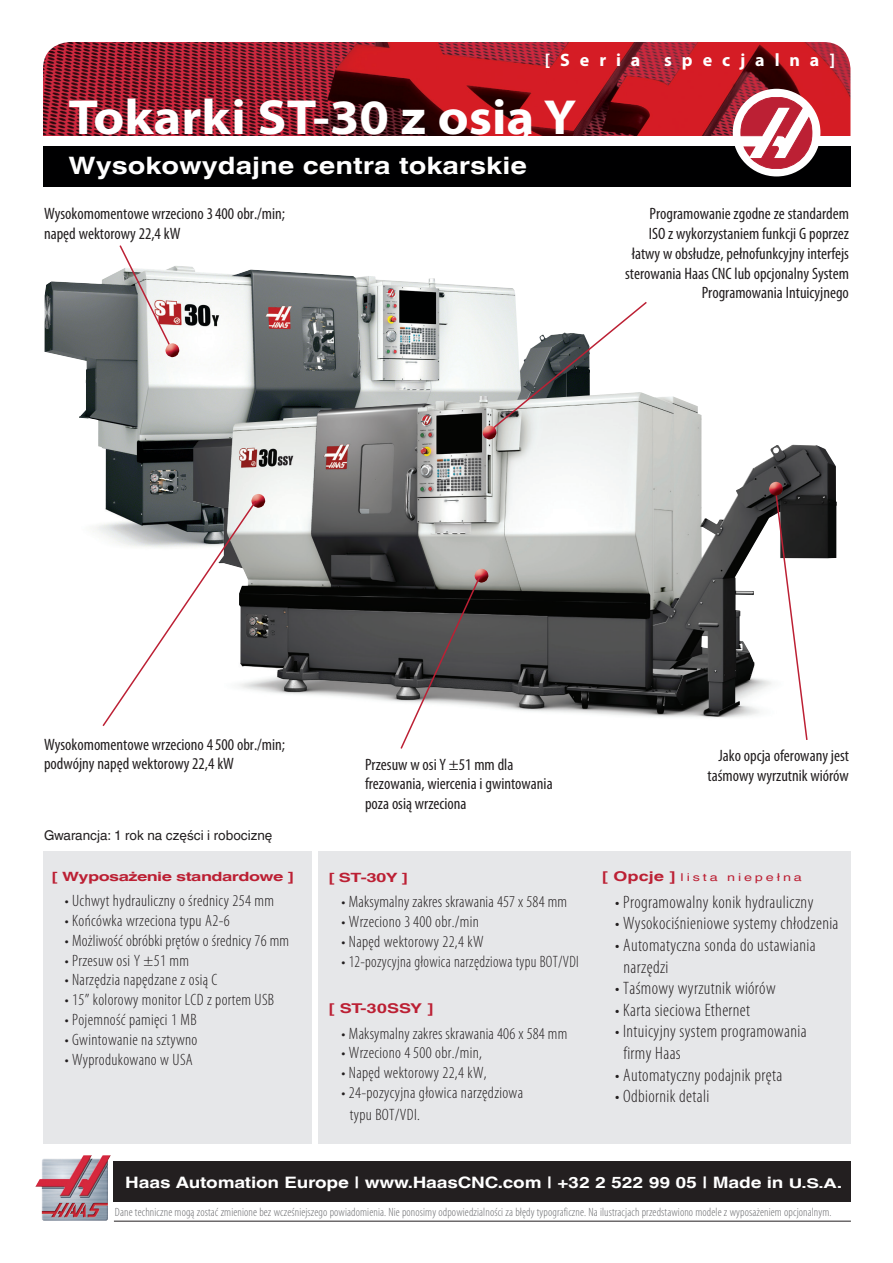
<style>
.page{position:relative;width:893px;height:1263px;background:#fff}
.page>*{position:absolute;margin:0;border:0;box-sizing:border-box;transform-origin:0 0}
.Headline{font:700 semi-expanded 49.5px "Myriad Pro";color:#fff}
.Subtitle{font:700 24px "Helvetica World";color:#fff;scale:1.2 1}
.Standard_Options_Bod{font:300 condensed 18px/21.6px "Myriad Pro";letter-spacing:.02em;color:#231f20}
.Special_Series{font:700 18px "Myriad Pro";letter-spacing:.55em;color:#fff}
.Standard_Options_Bod-2{font:300 condensed 16.5px/21.6px "Myriad Pro";letter-spacing:.02em;color:#231f20}
.Bullet_Points{font:condensed 16.5px/19.8px "Myriad Pro";color:#231f20}
.t1{font:700 15.75px "Helvetica World";letter-spacing:-.01em;color:#fff;scale:1.2 1}
.Warranty{font:13.5px "Helvetica World";color:#231f20}
.Standard_Option_Head{font:700 13.5px "Helvetica World";color:#bc2034;scale:1.33 1}
.Standard_Options_Hea{font:700 12.75px "Helvetica World";letter-spacing:-.03em;color:#bc2034;scale:1.41 1}
.Disclaimer{font:300 condensed 12px "Myriad Pro";letter-spacing:.01em;color:#6c6d70}
.Standard_Option_Head-2{font:10.8px "Helvetica World";letter-spacing:.2em;color:#bc2034;scale:1.33 1}
.s1{font-weight:700;font-size:13.5px}
.s2{font-size:13.35px}
.s3{font-size:14.1px}
</style>
<div class="page">
<div style="left:114px;top:1161px;width:737px;height:41px;background:#231f20"></div>
<img style="left:43px;top:42px;width:807px;height:94px">
<div style="left:43px;top:146px;width:807px;height:40px;background:#000001"></div>
<div style="left:733px;top:89px;width:87px;height:87px;background:#fff;border-radius:50%"></div>
<svg style="left:740px;top:97px;width:72px;height:72px"></svg>
<img style="left:35px;top:1155px;width:76px;height:66px">
<hr style="left:114px;top:1221px;width:737px;height:1px;background:#231f20">
<img style="left:44px;top:266px;width:472px;height:268px">
<img style="left:182px;top:392px;width:655px;height:326px">
<div style="left:318px;top:852px;width:532px;height:292px;background:#e6e7e9"></div>
<div style="left:43px;top:852px;width:268px;height:292px;background:#e6e7e9"></div>
<img style="left:475px;top:569px;width:13px;height:14px">
<svg style="left:399px;top:575px;width:82px;height:174px"></svg>
<img style="left:251px;top:494px;width:14px;height:14px">
<svg style="left:101px;top:499px;width:157px;height:227px"></svg>
<svg style="left:488px;top:300px;width:160px;height:133px"></svg>
<img style="left:483px;top:425px;width:13px;height:14px">
<svg style="left:118px;top:245px;width:55px;height:105px"></svg>
<img style="left:165px;top:343px;width:14px;height:14px">
<svg style="left:774px;top:486px;width:34px;height:254px"></svg>
<img style="left:769px;top:482px;width:14px;height:14px">
<p class="Special_Series" style="left:545px;top:48px;width:97px">[Seria</p>
<p class="Special_Series" style="left:664px;top:48px;width:172px">specjalna]</p>
<p class="Headline" style="left:68px;top:90px;width:510px">Tokarki ST-30 z osią Y</p>
<p class="Subtitle" style="left:68px;top:151px;width:383px">Wysokowydajne centra tokarskie</p>
<p class="Bullet_Points" style="left:44px;top:204px;width:242px">Wysokomomentowe wrzeciono 3400 obr./min; napęd wektorowy 22,4 kW</p>
<p class="Bullet_Points" style="left:625px;top:204px;width:225px;text-align:right">Programowanie zgodne ze standardem<br>ISO z wykorzystaniem funkcji G poprzez łatwy w obsłudze, pełnofunkcyjny interfejs sterowania Haas CNC lub opcjonalny System Programowania Intuicyjnego</p>
<p class="Bullet_Points" style="left:44px;top:734px;width:242px">Wysokomomentowe wrzeciono 4500 obr./min; podwójny napęd wektorowy 22,4 kW</p>
<p class="Warranty" style="left:44px;top:828px;width:230px">Gwarancja: 1 rok na części i robociznę</p>
<p class="Standard_Options_Hea" style="left:52px;top:869px;width:173px">[ Wyposażenie standardowe ]</p>
<p class="Standard_Options_Bod-2" style="left:65px;top:890px;width:211px">• Uchwyt hydrauliczny o średnicy 254 mm</p>
<p class="Standard_Options_Bod-2" style="left:65px;top:910px;width:167px">• Końcówka wrzeciona typu A2-6</p>
<p class="Standard_Options_Bod-2" style="left:65px;top:930px;width:226px">• Możliwość obróbki prętów o średnicy 76 mm</p>
<p class="Standard_Options_Bod-2" style="left:65px;top:950px;width:126px">• Przesuw osi Y ±51 mm</p>
<p class="Standard_Options_Bod-2" style="left:65px;top:969px;width:154px">• Narzędzia napędzane z osią C</p>
<p class="Standard_Options_Bod-2" style="left:65px;top:989px;width:211px">• 15” kolorowy monitor LCD z portem USB</p>
<p class="Standard_Options_Bod-2" style="left:65px;top:1009px;width:133px">• Pojemność pamięci 1 MB</p>
<p class="Standard_Options_Bod-2" style="left:65px;top:1029px;width:134px">• Gwintowanie na sztywno</p>
<p class="Standard_Options_Bod-2" style="left:65px;top:1049px;width:130px">• Wyprodukowano w USA</p>
<p class="Bullet_Points" style="left:365px;top:754px;width:189px">Przesuw w osi Y ±51 mm dla frezowania, wiercenia i gwintowania poza osią wrzeciona</p>
<p class="Standard_Options_Hea" style="left:329px;top:870px;width:58px">[ ST-30Y ]</p>
<p class="Standard_Options_Bod-2" style="left:341px;top:891px;width:227px">• Maksymalny zakres skrawania 457 x 584 mm</p>
<p class="Standard_Options_Bod-2" style="left:341px;top:911px;width:139px">• Wrzeciono 3400 obr./min</p>
<p class="Standard_Options_Bod-2" style="left:341px;top:931px;width:144px">• Napęd wektorowy 22,4 kW</p>
<p class="Standard_Options_Bod-2" style="left:341px;top:951px;width:239px">• 12-pozycyjna głowica narzędziowa typu BOT/VDI</p>
<p class="Standard_Option_Head" style="left:329px;top:1001px;width:80px">[ ST-30SSY ]</p>
<p class="Standard_Options_Bod-2" style="left:341px;top:1023px;width:227px">• Maksymalny zakres skrawania 406 x 584 mm</p>
<p class="Standard_Options_Bod-2" style="left:341px;top:1042px;width:142px">• Wrzeciono 4500 obr./min,</p>
<p class="Standard_Options_Bod-2" style="left:341px;top:1062px;width:147px">• Napęd wektorowy 22,4 kW,</p>
<p class="Standard_Options_Bod-2" style="left:350px;top:1082px;width:175px;text-indent:-9px">• 24-pozycyjna głowica narzędziowa typu BOT/VDI.</p>
<p class="Bullet_Points" style="left:708px;top:746px;width:143px;text-align:right">Jako opcja oferowany jest taśmowy wyrzutnik wiórów</p>
<p class="Standard_Option_Head-2" style="left:602px;top:871px;width:152px"><span class="s1">[ Opcje ]</span> lista niepełna</p>
<p class="Standard_Options_Bod" style="left:615px;top:891px;width:200px">• Programowalny konik hydrauliczny</p>
<p class="Standard_Options_Bod" style="left:615px;top:913px;width:225px">• Wysokociśnieniowe systemy chłodzenia</p>
<p class="Standard_Options_Bod" style="left:624px;top:935px;width:194px;text-indent:-9px">• Automatyczna sonda do ustawiania narzędzi</p>
<p class="Standard_Options_Bod" style="left:615px;top:978px;width:162px">• Taśmowy wyrzutnik wiórów</p>
<p class="Standard_Options_Bod" style="left:615px;top:999px;width:137px">• Karta sieciowa Ethernet</p>
<p class="Standard_Options_Bod" style="left:624px;top:1021px;width:185px;text-indent:-9px">• Intuicyjny system programowania firmy Haas</p>
<p class="Standard_Options_Bod" style="left:615px;top:1064px;width:169px">• Automatyczny podajnik pręta</p>
<p class="Standard_Options_Bod" style="left:615px;top:1086px;width:96px">• Odbiornik detali</p>
<p class="t1" style="left:125px;top:1173px;width:599px">Haas Automation Europe | www.HaasCNC.com | +32 2 522 99 05 | Made in <span class="s2">U.S.A</span><span class="s3">.</span></p>
<p class="Disclaimer" style="left:115px;top:1205px;width:718px">Dane techniczne mogą zostać zmienione bez wcześniejszego powiadomienia. Nie ponosimy odpowiedzialności za błędy typograficzne. Na ilustracjach przedstawiono modele z wyposażeniem opcjonalnym.</p>
</div>
